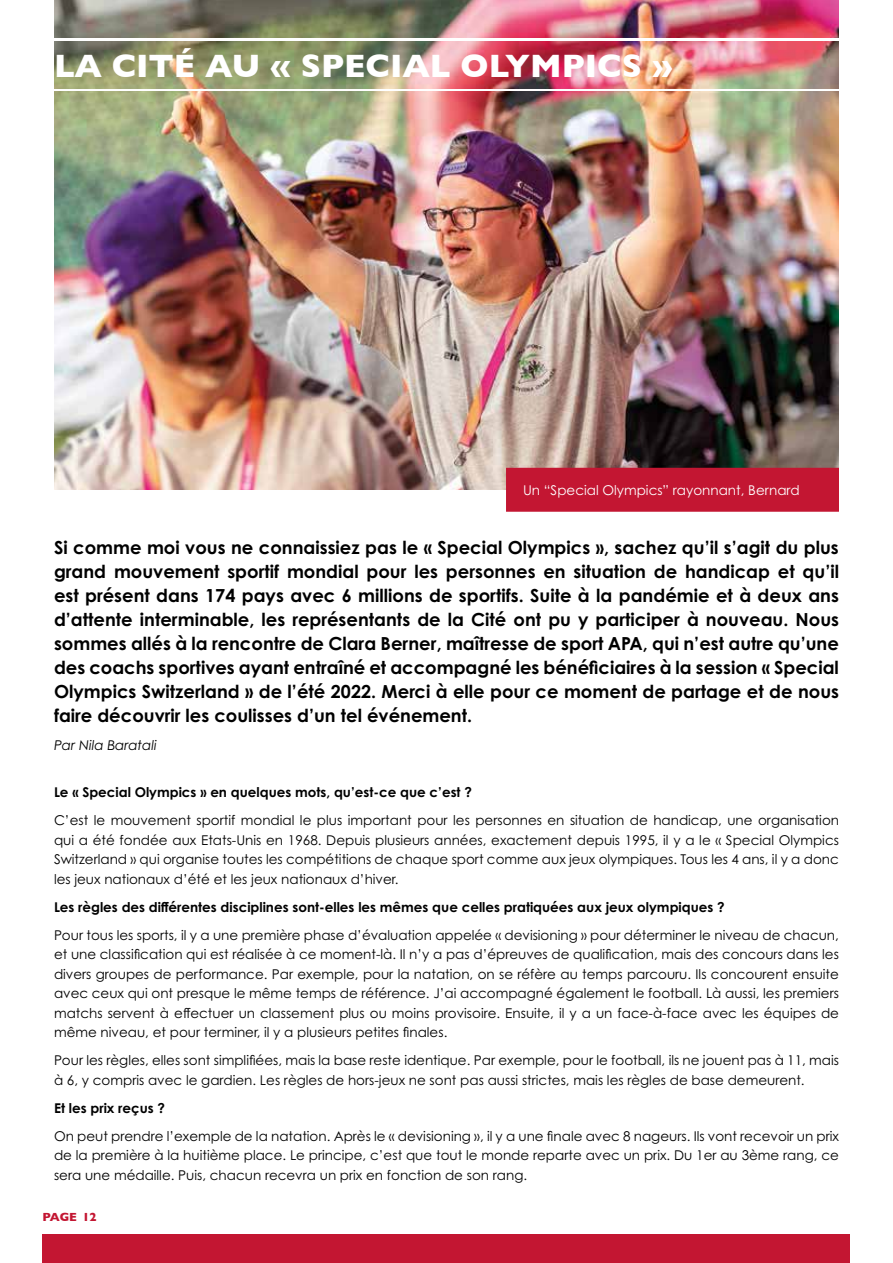
<style>
.page{position:relative;width:893px;height:1263px;background:#fff}
.page>*{position:absolute;margin:0;border:0;box-sizing:border-box;transform-origin:0 0}
.t1{font:700 33px "Gill Sans";color:#fff}
.t2{font:700 18px/24px "Century Gothic Pro";color:#000;text-align:justify}
.t3{font:13.5px/19.5px "Century Gothic Pro";color:#000;text-align:justify}
.t4{font:700 13.5px "Century Gothic Pro";color:#000}
.t5{font:13.5px "Century Gothic Pro";color:#fff}
.t6{font:italic 13.5px "Century Gothic Pro";color:#000}
.t7{font:700 12px "Gill Sans";letter-spacing:-.005em;color:#c31632}
</style>
<div class="page">
<div style="left:43px;top:1234px;width:807px;height:29px;background:#c31632"></div>
<img style="left:54px;top:0;width:785px;height:489px">
<hr style="left:54px;top:38px;width:785px;height:3px;background:#fff">
<hr style="left:54px;top:89px;width:785px;height:2px;background:#fff">
<div style="left:506px;top:468px;width:333px;height:44px;background:#c31632"></div>
<h1 class="t1" style="left:54px;top:39px;width:620px">LA CITÉ AU « SPECIAL OLYMPICS »</h1>
<p class="t5" style="left:523px;top:482px;width:278px">Un “Special Olympics” rayonnant, Bernard</p>
<p class="t2" style="left:54px;top:535px;width:787px">Si comme moi vous ne connaissiez pas le « Special Olympics », sachez qu’il s’agit du plus grand mouvement sportif mondial pour les personnes en situation de handicap et qu’il est présent dans 174 pays avec 6 millions de sportifs. Suite à la pandémie et à deux ans d’attente interminable, les représentants de la Cité ont pu y participer à nouveau. Nous sommes allés à la rencontre de Clara Berner, maîtresse de sport APA, qui n’est autre qu’une des coachs sportives ayant entraîné et accompagné les bénéficiaires à la session « Special Olympics Switzerland » de l’été 2022. Merci à elle pour ce moment de partage et de nous faire découvrir les coulisses d’un tel événement.</p>
<p class="t6" style="left:54px;top:737px;width:104px">Par Nila Baratali</p>
<p class="t4" style="left:54px;top:784px;width:419px">Le « Special Olympics » en quelques mots, qu’est-ce que c’est ?</p>
<p class="t3" style="left:54px;top:810px;width:786px">C’est le mouvement sportif mondial le plus important pour les personnes en situation de handicap, une organisation qui a été fondée aux Etats-Unis en 1968. Depuis plusieurs années, exactement depuis 1995, il y a le « Special Olympics Switzerland » qui organise toutes les compétitions de chaque sport comme aux jeux olympiques. Tous les 4 ans, il y a donc les jeux nationaux d’été et les jeux nationaux d’hiver.</p>
<p class="t4" style="left:54px;top:898px;width:672px">Les règles des différentes disciplines sont-elles les mêmes que celles pratiquées aux jeux olympiques ?</p>
<p class="t3" style="left:54px;top:925px;width:786px">Pour tous les sports, il y a une première phase d’évaluation appelée « devisioning » pour déterminer le niveau de chacun, et une classification qui est réalisée à ce moment-là. Il n’y a pas d’épreuves de qualification, mais des concours dans les divers groupes de performance. Par exemple, pour la natation, on se réfère au temps parcouru. Ils concourent ensuite avec ceux qui ont presque le même temps de référence. J’ai accompagné également le football. Là aussi, les premiers matchs servent à effectuer un classement plus ou moins provisoire. Ensuite, il y a un face-à-face avec les équipes de même niveau, et pour terminer, il y a plusieurs petites finales.</p>
<p class="t3" style="left:54px;top:1050px;width:786px">Pour les règles, elles sont simplifiées, mais la base reste identique. Par exemple, pour le football, ils ne jouent pas à 11, mais à 6, y compris avec le gardien. Les règles de hors-jeux ne sont pas aussi strictes, mais les règles de base demeurent.</p>
<p class="t4" style="left:54px;top:1099px;width:113px">Et les prix reçus ?</p>
<p class="t3" style="left:54px;top:1126px;width:786px">On peut prendre l’exemple de la natation. Après le « devisioning », il y a une finale avec 8 nageurs. Ils vont recevoir un prix de la première à la huitième place. Le principe, c’est que tout le monde reparte avec un prix. Du 1er au 3ème rang, ce sera une médaille. Puis, chacun recevra un prix en fonction de son rang.</p>
<p class="t7" style="left:43px;top:1208px;width:56px">PAGE 12</p>
</div>
